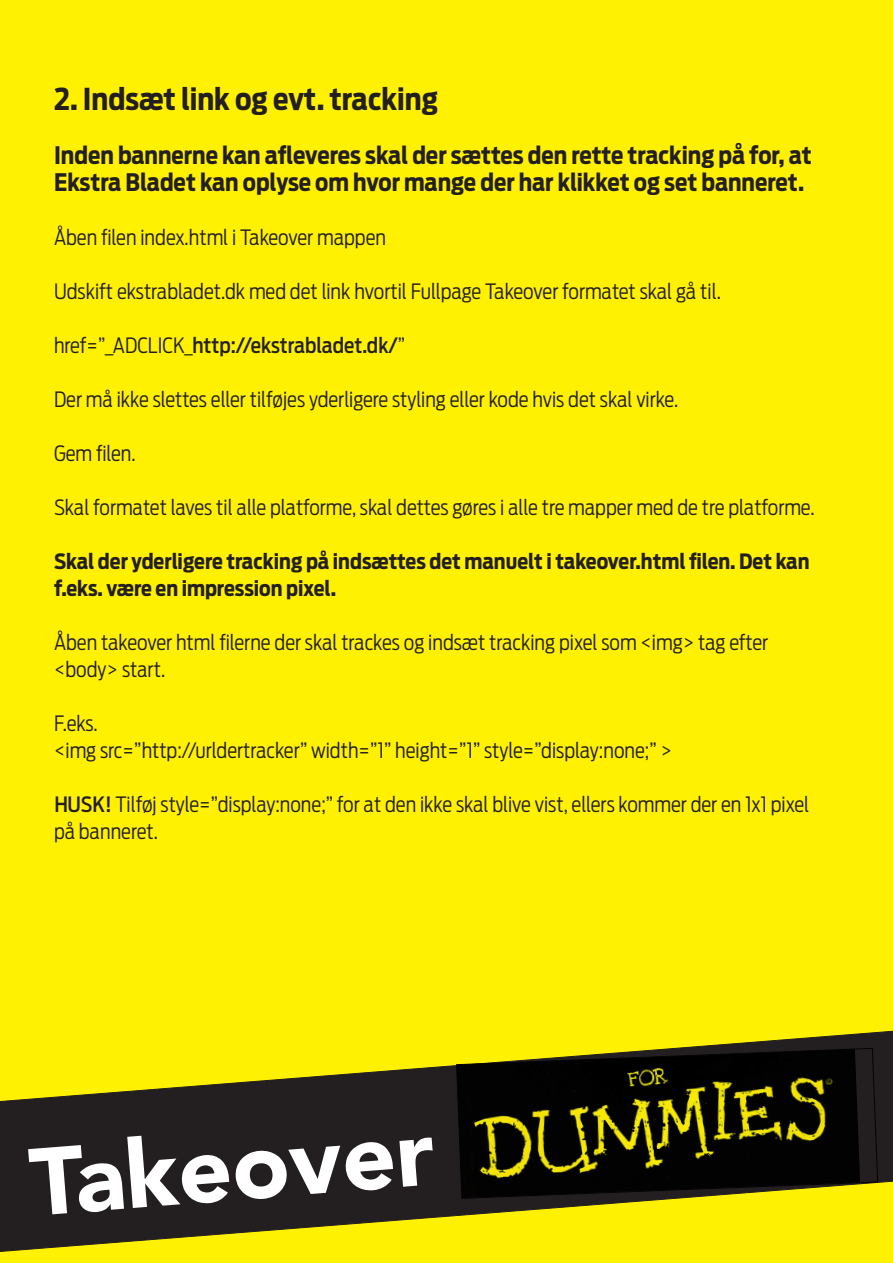
<style>
.page{position:relative;width:893px;height:1263px;background:#fff101}
.page>*{position:absolute;margin:0;border:0;box-sizing:border-box;transform-origin:0 0}
.t1{font:900 94.5px "Avenir";color:#fff}
.t2{font:700 30px "Antenna Cond";color:#231f20}
.t3{font:700 24px/27px "Antenna Cond";color:#231f20}
.t4{font:300 21px/27px "Antenna Cond";color:#231f20}
.t5{font:700 21px/27px "Antenna Cond";color:#231f20}
.t6{font:500 21px "Antenna Cond";color:#231f20}
.s1{font-weight:300}
.s2{font-weight:500}
</style>
<div class="page">
<svg style="left:0;top:1030px;width:893px;height:222px"></svg>
<svg style="left:456px;top:1047px;width:422px;height:152px;background:#2c2905"></svg>
<p class="t2" style="left:54px;top:81px;width:386px">2. Indsæt link og evt. tracking</p>
<p class="t3" style="left:54px;top:142px;width:759px">Inden bannerne kan afleveres skal der sættes den rette tracking på for, at<br>Ekstra Bladet kan oplyse om hvor mange der har klikket og set banneret.</p>
<p class="t4" style="left:54px;top:224px;width:334px">Åben filen index.html i Takeover mappen</p>
<p class="t4" style="left:54px;top:278px;width:668px">Udskift ekstrabladet.dk med det link hvortil Fullpage Takeover formatet skal gå til.</p>
<p class="t6" style="left:54px;top:333px;width:353px"><span class="s1">href=”_ADCLICK_</span>http://ekstrabladet.dk/<span class="s1">”</span></p>
<p class="t4" style="left:54px;top:386px;width:626px">Der må ikke slettes eller tilføjes yderligere styling eller kode hvis det skal virke.</p>
<p class="t4" style="left:54px;top:440px;width:83px">Gem filen.</p>
<p class="t4" style="left:54px;top:494px;width:762px">Skal formatet laves til alle platforme, skal dettes gøres i alle tre mapper med de tre platforme.</p>
<p class="t5" style="left:54px;top:548px;width:757px">Skal der yderligere tracking på indsættes det manuelt i takeover.html filen. Det kan f.eks. være en impression pixel.</p>
<p class="t4" style="left:54px;top:629px;width:716px">Åben takeover html filerne der skal trackes og indsæt tracking pixel som &lt;img&gt; tag efter &lt;body&gt; start.</p>
<p class="t4" style="left:54px;top:710px;width:45px">F.eks.</p>
<p class="t4" style="left:54px;top:737px;width:619px">&lt;img src=”http://urldertracker” width=”1” height=”1” style=”display:none;” &gt;</p>
<p class="t4" style="left:54px;top:791px;width:757px"><span class="s2">HUSK!</span> Tilføj style=”display:none;” for at den ikke skal blive vist, ellers kommer der en 1x1 pixel på banneret.</p>
<h1 class="t1" style="left:23px;top:1104px;width:406px;rotate:-5deg">Takeover</h1>
</div>
